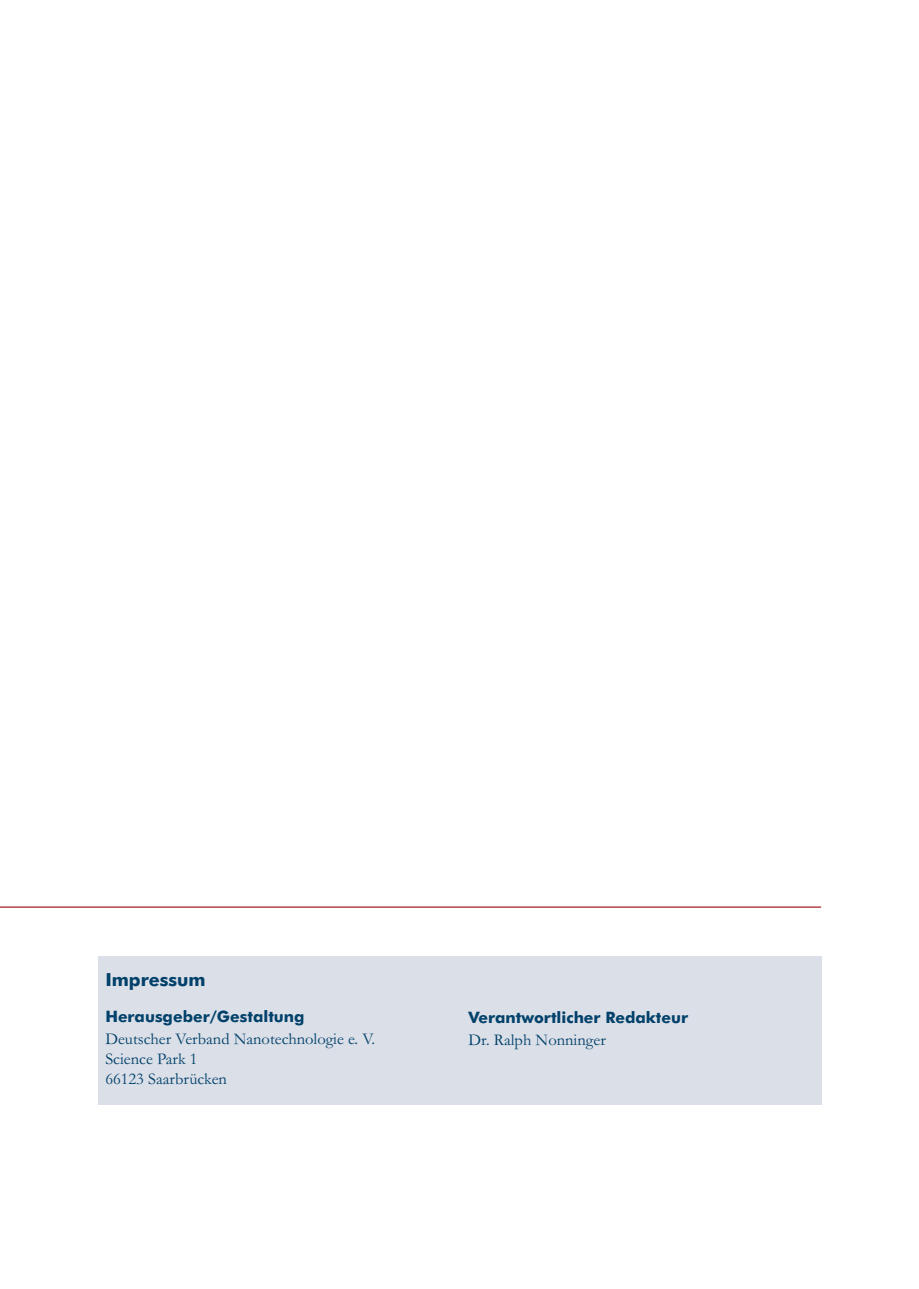
<style>
.page{position:relative;width:919px;height:1289px;background:#fff}
.page>*{position:absolute;margin:0;border:0;box-sizing:border-box;transform-origin:0 0}
.t1{font:700 18px "Futura BT";color:#01416a}
.t2{font:16.5px/19.8px "Garamond";color:#01416a}
.t3{font:700 15.75px "Futura BT";color:#01416a}
</style>
<div class="page">
<div style="left:98px;top:955px;width:723px;height:149px;background:#dbdfe8"></div>
<hr style="left:0;top:906px;width:821px;height:1px;background:#9d070d">
<p class="t1" style="left:105px;top:968px;width:102px">Impressum</p>
<p class="t3" style="left:105px;top:1007px;width:201px">Herausgeber/Gestaltung</p>
<p class="t2" style="left:105px;top:1028px;width:271px">Deutscher Verband Nanotechnologie e. V.<br>Science Park 1<br>66123 Saarbrücken</p>
<p class="t3" style="left:468px;top:1008px;width:221px">Verantwortlicher Redakteur</p>
<p class="t2" style="left:468px;top:1029px;width:139px">Dr. Ralph Nonninger</p>
</div>
